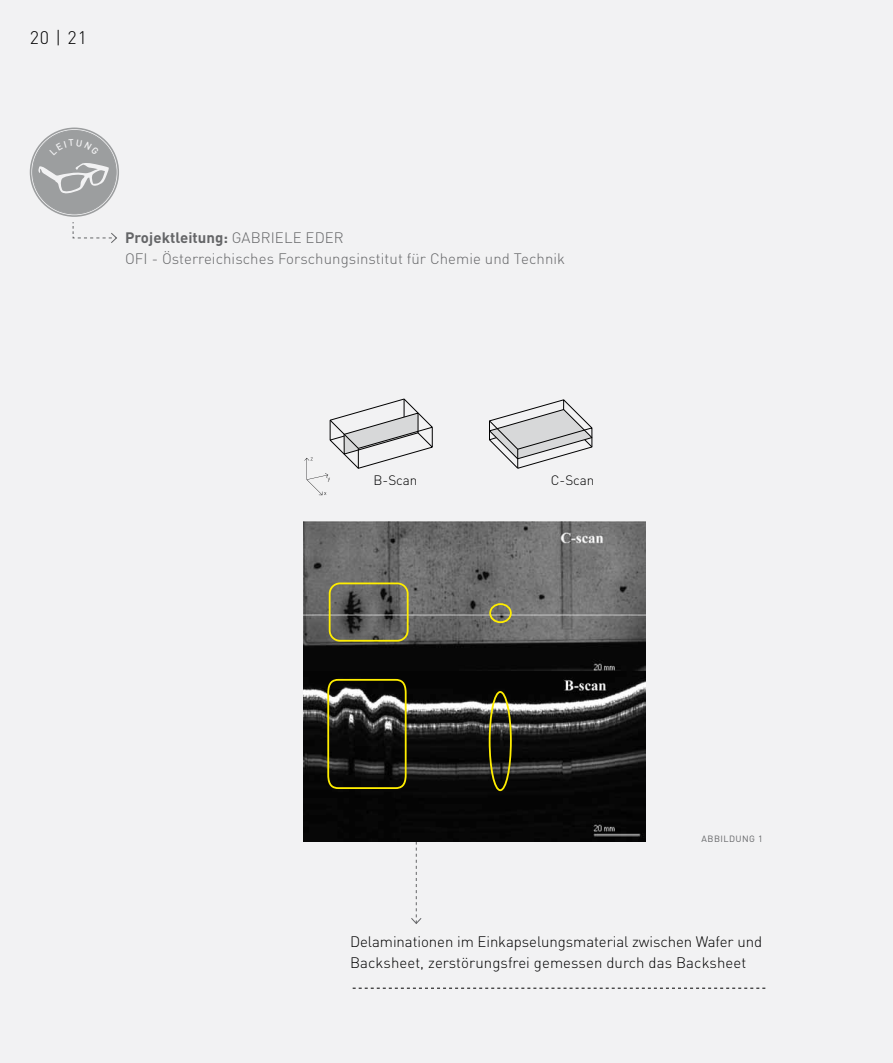
<style>
.page{position:relative;width:893px;height:1063px;background:#f2f2f3}
.page>*{position:absolute;margin:0;border:0;box-sizing:border-box;transform-origin:0 0}
.t1{font:300 18px "DIN";color:#000}
.t2{font:300 15px/21px "DIN";letter-spacing:-.005em;color:#000}
.t3{font:300 15px/21px "DIN";letter-spacing:.005em;color:#646567}
.t4{font:300 13.5px "DIN";color:#000}
.t5{font:9px "DIN";letter-spacing:.05em;color:#646567}
.s1{font-weight:700}
</style>
<div class="page">
<div style="left:33px;top:130px;width:83px;height:84px;background:#9c9e9f;border-radius:50%"></div>
<div style="left:30px;top:128px;width:89px;height:89px;border:2px solid #9c9e9f;border-radius:50%"></div>
<svg style="left:38px;top:163px;width:71px;height:31px"></svg>
<svg style="left:72px;top:222px;width:45px;height:21px"></svg>
<svg style="left:353px;top:988px;width:412px;height:1px"></svg>
<svg style="left:411px;top:842px;width:11px;height:82px"></svg>
<img style="left:303px;top:522px;width:342px;height:320px">
<div style="left:329px;top:583px;width:80px;height:59px;border:2px solid #ffed00;border-radius:10px"></div>
<svg style="left:326px;top:678px;width:81px;height:112px;background:#373524"></svg>
<div style="left:489px;top:603px;width:23px;height:20px;border:2px solid #ffed00;border-radius:50%"></div>
<div style="left:489px;top:691px;width:23px;height:100px;border:2px solid #ffed00;border-radius:50%"></div>
<svg style="left:489px;top:399px;width:104px;height:70px"></svg>
<svg style="left:304px;top:399px;width:129px;height:96px"></svg>
<p class="t1" style="left:30px;top:27px;width:59px">20 | 21</p>
<p class="t3" style="left:125px;top:227px;width:442px"><span class="s1">Projektleitung:</span> Gab ri ele E der<br>OFI - Österreichisches Forschungsinstitut für Chemie und Technik</p>
<p class="t4" style="left:374px;top:472px;width:45px">B-Scan</p>
<p class="t4" style="left:551px;top:472px;width:45px">C-Scan</p>
<p class="t5" style="left:702px;top:833px;width:63px">ABBILDUNG 1</p>
<p class="t2" style="left:350px;top:931px;width:414px">Delaminationen im Einkapselungsmaterial zwischen Wafer und<br>Backsheet, zerstörungsfrei gemessen durch das Backsheet</p>
</div>
